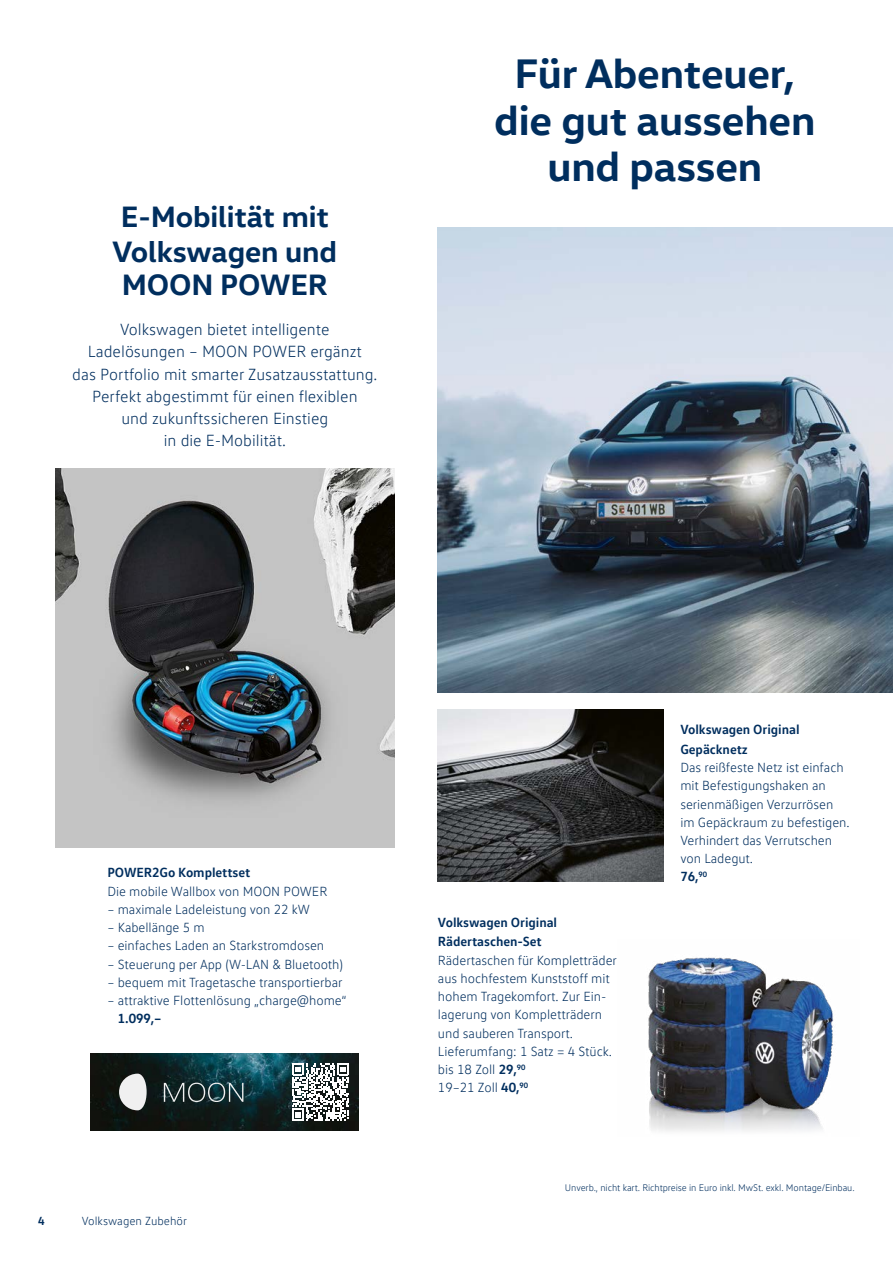
<style>
.page{position:relative;width:893px;height:1263px;background:#fff}
.page>*{position:absolute;margin:0;border:0;box-sizing:border-box;transform-origin:0 0}
.t1{font:700 42px/46.2px "VW Head";letter-spacing:-.005em;color:#002e5e;text-align:center}
.t2{font:700 30px/33.8px "VW Head";letter-spacing:-.005em;color:#002e5e;text-align:center}
.t3{font:300 16.5px/22.2px "VW Text";color:#002e5e;text-align:center}
.t4{font:300 13.5px/18.1px "VW Text";letter-spacing:-.005em;color:#002e5e}
.t5{font:700 13.5px/19.8px "VW Text";letter-spacing:-.005em;color:#002e5e}
.t6{font:300 12px "VW Text";color:#002e5e}
.t7{font:700 12px "VW Text";color:#002e5e}
.t8{font:300 9.75px "VW Text";letter-spacing:-.01em;color:#002e5e}
.s1{font-weight:700}
</style>
<div class="page">
<img style="left:438px;top:227px;width:455px;height:465px">
<img style="left:55px;top:468px;width:339px;height:379px">
<img style="left:438px;top:709px;width:225px;height:172px">
<img style="left:648px;top:957px;width:186px;height:174px">
<img style="left:91px;top:1054px;width:268px;height:76px">
<svg style="left:119px;top:1074px;width:28px;height:36px"></svg>
<svg style="left:164px;top:1083px;width:79px;height:19px"></svg>
<svg style="left:292px;top:1063px;width:57px;height:58px"></svg>
<h2 class="t2" style="left:112px;top:199px;width:226px">E-Mobilität mit<br>Volkswagen und<br>MOON POWER</h2>
<p class="t3" style="left:72px;top:318px;width:307px">Volkswagen bietet intelligente Ladelösungen – MOON POWER ergänzt<br>das Portfolio mit smarter Zusatzausstattung.<br>Perfekt abgestimmt für einen flexiblen<br>und zukunftssicheren Einstieg<br>in die E-Mobilität.</p>
<h1 class="t1" style="left:494px;top:49px;width:323px">Für Abenteuer, die gut aussehen und passen</h1>
<p class="t5" style="left:107px;top:862px;width:145px">POWER2Go Komplettset</p>
<p class="t4" style="left:107px;top:882px;width:221px">Die mobile Wallbox von MOON POWER</p>
<p class="t4" style="left:107px;top:900px;width:204px">– maximale Ladeleistung von 22 kW</p>
<p class="t4" style="left:107px;top:918px;width:99px">– Kabellänge 5 m</p>
<p class="t4" style="left:107px;top:936px;width:218px">– einfaches Laden an Starkstromdosen</p>
<p class="t4" style="left:107px;top:955px;width:237px">– Steuerung per App (W-LAN &amp; Bluetooth)</p>
<p class="t4" style="left:107px;top:973px;width:237px">– bequem mit Tragetasche transportierbar</p>
<p class="t4" style="left:107px;top:991px;width:241px">– attraktive Flottenlösung „charge@home“</p>
<p class="t5" style="left:118px;top:1008px;width:45px">1.099,–</p>
<p class="t7" style="left:38px;top:1213px;width:8px">4</p>
<p class="t6" style="left:82px;top:1213px;width:107px">Volkswagen Zubehör</p>
<p class="t5" style="left:438px;top:911px;width:121px">Volkswagen Original<br>Rädertaschen-Set</p>
<p class="t4" style="left:438px;top:951px;width:181px">Rädertaschen für Kompletträder aus hochfestem Kunststoff mit hohem Tragekomfort. Zur Ein&shy;lagerung von Kompletträdern und sauberen Transport.<br>Lieferumfang: 1 Satz = 4 Stück. bis 18 Zoll <span class="s1">29,</span><sup>90<br></sup>19–21 Zoll <span class="s1">40,</span><sup>90</sup></p>
<p class="t5" style="left:680px;top:719px;width:121px">Volkswagen Original<br>Gepäcknetz</p>
<p class="t4" style="left:680px;top:758px;width:171px">Das reißfeste Netz ist einfach mit Befestigungshaken an serienmäßigen Verzurrösen im Gepäckraum zu befestigen.<br>Verhindert das Verrutschen von Ladegut.<br><span class="s1">76,</span><sup>90</sup></p>
<p class="t8" style="left:565px;top:1181px;width:291px">Unverb., nicht kart. Richtpreise in Euro inkl. MwSt. exkl. Montage/Einbau.</p>
</div>
